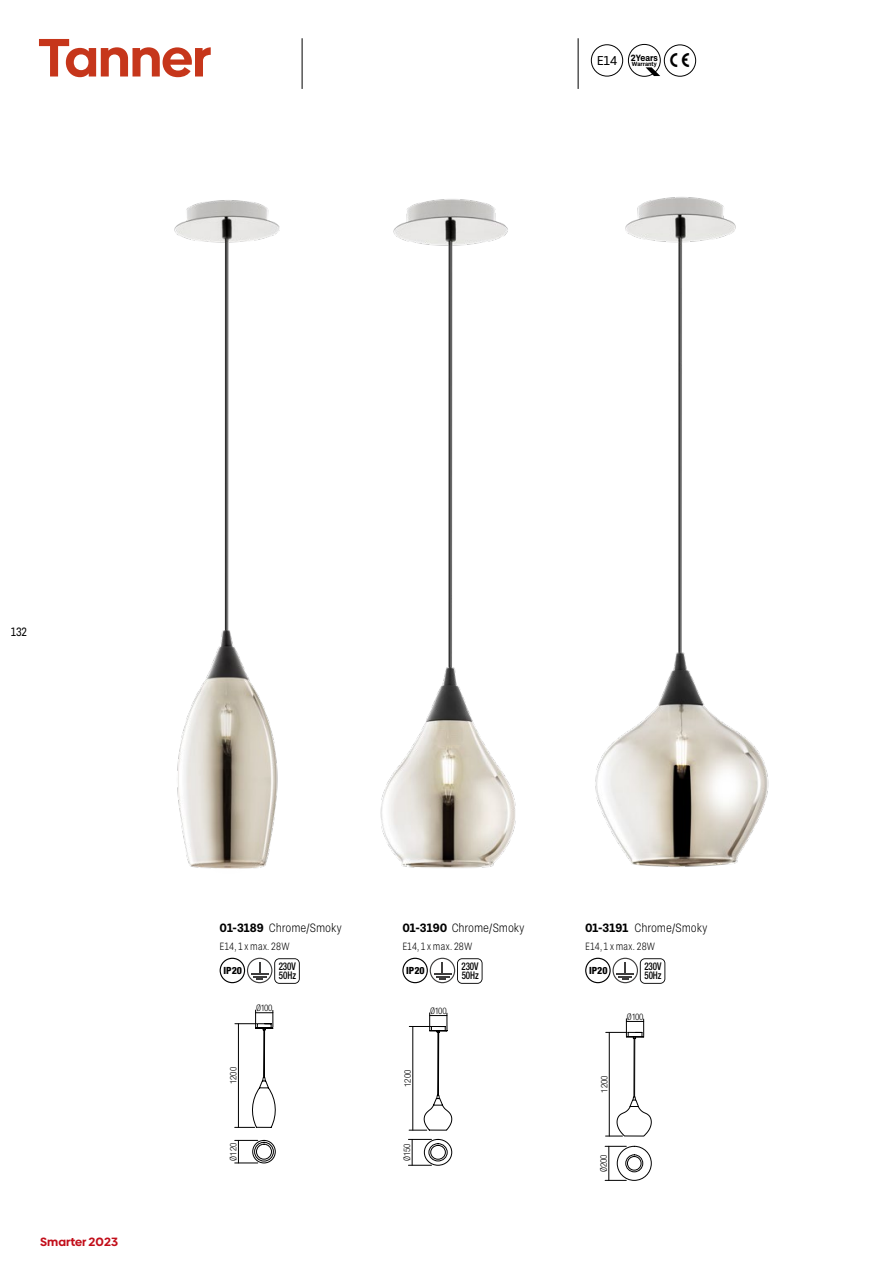
<style>
.page{position:relative;width:893px;height:1263px;background:#fff}
.page>*{position:absolute;margin:0;border:0;box-sizing:border-box;transform-origin:0 0}
.t1{font:700 54px "Biennale";letter-spacing:-.02em;color:#c6361b}
.t2{font:12.75px "Grtsk Exa";color:#000}
.t3{font:300 12px "Grtsk Exa";letter-spacing:-.005em;color:#000;scale:.9 1}
.t4{font:700 12px "Biennale";color:#c20e1a}
.t5{font:12px "Grtsk Exa";color:#000;scale:.85 1}
.t6{font:500 condensed 10.65px/9.4px "Helvetica Neue LTW1 G";letter-spacing:-.01em;color:#000;scale:.85 1}
.t7{font:300 10.5px "Grtsk Exa";letter-spacing:.025em;color:#000;scale:.85 1}
.t8{font:800 condensed 9.9px "Helvetica Neue LTW1 G";color:#000}
.t9{font:300 condensed 9px "Helvetica Neue LT Pro";letter-spacing:-.01em;color:#000}
.t10{font:600 9px "Grtsk Exa";color:#000}
.t11{font:600 6px "Grtsk Exa";color:#000}
.s1{font-weight:600}
</style>
<div class="page">
<div style="left:591px;top:44px;width:32px;height:32px;border:1px solid #000;border-radius:50%"></div>
<div style="left:664px;top:45px;width:32px;height:32px;border:1px solid #000;border-radius:50%"></div>
<img style="left:174px;top:200px;width:106px;height:669px">
<img style="left:380px;top:199px;width:136px;height:669px">
<img style="left:595px;top:197px;width:174px;height:670px">
<svg style="left:220px;top:958px;width:80px;height:26px"></svg>
<svg style="left:402px;top:958px;width:80px;height:26px"></svg>
<svg style="left:585px;top:958px;width:80px;height:26px"></svg>
<svg style="left:235px;top:1010px;width:41px;height:118px"></svg>
<svg style="left:235px;top:1140px;width:41px;height:24px"></svg>
<svg style="left:409px;top:1013px;width:43px;height:118px"></svg>
<svg style="left:408px;top:1139px;width:44px;height:27px"></svg>
<hr style="left:634px;top:1038px;width:1px;height:59px;background:#000">
<svg style="left:606px;top:1019px;width:38px;height:20px"></svg>
<hr style="left:609px;top:1032px;width:1px;height:104px;background:#000">
<svg style="left:606px;top:1096px;width:46px;height:41px"></svg>
<svg style="left:605px;top:1146px;width:47px;height:35px"></svg>
<hr style="left:609px;top:1146px;width:1px;height:34px;background:#000">
<div style="left:628px;top:44px;width:32px;height:33px;border:1px solid #000;border-radius:50%"></div>
<svg style="left:646px;top:67px;width:14px;height:9px"></svg>
<hr style="left:302px;top:38px;width:1px;height:51px;background:#000">
<hr style="left:578px;top:38px;width:1px;height:51px;background:#000">
<h1 class="t1" style="left:38px;top:23px;width:175px">Tanner</h1>
<p class="t2" style="left:597px;top:53px;width:22px">E14</p>
<p class="t10" style="left:631px;top:52px;width:28px">2Years</p>
<p class="t11" style="left:632px;top:60px;width:26px">Warranty</p>
<p class="t5" style="left:11px;top:624px;width:20px">132</p>
<p class="t4" style="left:40px;top:1234px;width:79px">Smarter 2023</p>
<p class="t3" style="left:220px;top:921px;width:137px"><span class="s1">01-3189</span> Chrome/Smoky</p>
<p class="t7" style="left:220px;top:940px;width:84px">E14, 1 x max. 28W</p>
<p class="t8" style="left:223px;top:964px;width:20px">IP20</p>
<p class="t6" style="left:279px;top:961px;width:22px">230V<br>50Hz</p>
<p class="t3" style="left:402px;top:921px;width:137px"><span class="s1">01-3190</span> Chrome/Smoky</p>
<p class="t7" style="left:402px;top:940px;width:84px">E14, 1 x max. 28W</p>
<p class="t8" style="left:406px;top:964px;width:20px">IP20</p>
<p class="t6" style="left:461px;top:961px;width:22px">230V<br>50Hz</p>
<p class="t3" style="left:585px;top:921px;width:137px"><span class="s1">01-3191</span> Chrome/Smoky</p>
<p class="t7" style="left:585px;top:940px;width:84px">E14, 1 x max. 28W</p>
<p class="t8" style="left:589px;top:964px;width:20px">IP20</p>
<p class="t6" style="left:644px;top:961px;width:22px">230V<br>50Hz</p>
<p class="t9" style="left:256px;top:1002px;width:18px">Ø100</p>
<p class="t9" style="left:430px;top:1005px;width:18px">Ø100</p>
<p class="t9" style="left:627px;top:1011px;width:18px">Ø100</p>
<p class="t9" style="left:228px;top:1084px;width:19px;rotate:-90deg">1200</p>
<p class="t9" style="left:403px;top:1087px;width:19px;rotate:-90deg">1200</p>
<p class="t9" style="left:599px;top:1093px;width:19px;rotate:-90deg">1200</p>
<p class="t9" style="left:228px;top:1160px;width:19px;rotate:-90deg">Ø120</p>
<p class="t9" style="left:402px;top:1161px;width:19px;rotate:-90deg">Ø150</p>
<p class="t9" style="left:598px;top:1172px;width:19px;rotate:-90deg">Ø200</p>
</div>
